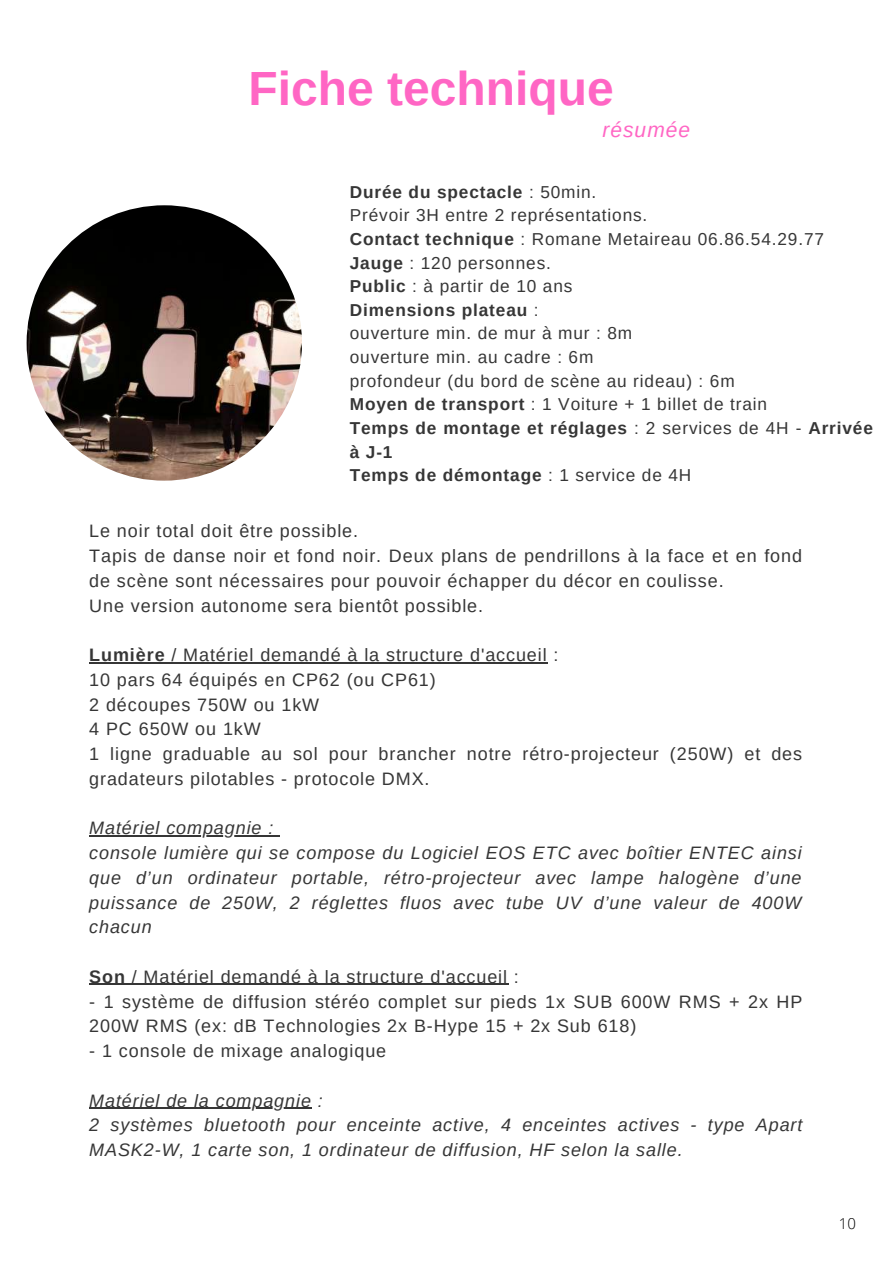
<style>
.page{position:relative;width:893px;height:1264px;background:#fff}
.page>*{position:absolute;margin:0;border:0;box-sizing:border-box;transform-origin:0 0}
.t1{font:700 48px "Arimo";color:#ff66c4}
.t2{font:italic 21px "Arimo";letter-spacing:.05em;color:#ff66c4}
.t3{font:18px/24.8px "Arimo";letter-spacing:.05em;color:#363636}
.t4{font:italic 18px/24.8px "Arimo";letter-spacing:.05em;color:#363636}
.t5{font:17.25px/23.5px "Arimo";letter-spacing:.05em;color:#363636}
.t6{font:300 15px "Open Sans";color:#000}
.s1{font-weight:700}
</style>
<div class="page">
<img style="left:27px;top:205px;width:275px;height:275px;border-radius:50%">
<hr style="left:89px;top:662px;width:76px;height:1px;background:#363636">
<hr style="left:165px;top:662px;width:382px;height:1px;background:#363636">
<hr style="left:89px;top:835px;width:185px;height:1px;background:#363636">
<hr style="left:89px;top:983px;width:37px;height:2px;background:#363636">
<hr style="left:126px;top:983px;width:382px;height:2px;background:#363636">
<hr style="left:89px;top:1107px;width:223px;height:1px;background:#363636">
<h1 class="t1" style="left:248px;top:62px;width:366px">Fiche technique</h1>
<p class="t2" style="left:602px;top:118px;width:89px">résumée</p>
<p class="t5" style="left:350px;top:180px;width:524px"><span class="s1">Durée du spectacle</span> : 50min.<br>Prévoir 3H entre 2 représentations.<br><span class="s1">Contact technique</span> : Romane Metaireau 06.86.54.29.77<br><span class="s1">Jauge</span> : 120 personnes.<br><span class="s1">Public</span> : à partir de 10 ans<br><span class="s1">Dimensions plateau</span> :<br>ouverture min. de mur à mur : 8m<br>ouverture min. au cadre : 6m<br>profondeur (du bord de scène au rideau) : 6m<br><span class="s1">Moyen de transport</span> : 1 Voiture + 1 billet de train<br><span class="s1">Temps de montage et réglages</span> : 2 services de 4H - <span class="s1">Arrivée à J-1<br>Temps de démontage</span> : 1 service de 4H</p>
<p class="t3" style="left:89px;top:519px;width:714px">Le noir total doit être possible.<br>Tapis de danse noir et fond noir. Deux plans de pendrillons à la face et en fond de scène sont nécessaires pour pouvoir échapper du décor en coulisse.<br>Une version autonome sera bientôt possible.</p>
<p class="t3" style="left:89px;top:642px;width:714px"><span class="s1">Lumière</span> / Matériel demandé à la structure d'accueil :<br>10 pars 64 équipés en CP62 (ou CP61)<br>2 découpes 750W ou 1kW<br>4 PC 650W ou 1kW<br>1 ligne graduable au sol pour brancher notre rétro-projecteur (250W) et des gradateurs pilotables - protocole DMX.</p>
<p class="t4" style="left:89px;top:815px;width:714px">Matériel compagnie :<br>console lumière qui se compose du Logiciel EOS ETC avec boîtier ENTEC ainsi que d’un ordinateur portable, rétro-projecteur avec lampe halogène d’une puissance de 250W, 2 réglettes fluos avec tube UV d’une valeur de 400W chacun</p>
<p class="t3" style="left:89px;top:964px;width:431px"><span class="s1">Son</span> / Matériel demandé à la structure d'accueil :</p>
<p class="t3" style="left:89px;top:988px;width:714px">- 1 système de diffusion stéréo complet sur pieds 1x SUB 600W RMS + 2x HP<br>200W RMS (ex: dB Technologies 2x B-Hype 15 + 2x Sub 618)</p>
<p class="t3" style="left:89px;top:1038px;width:298px">- 1 console de mixage analogique</p>
<p class="t4" style="left:89px;top:1087px;width:714px">Matériel de la compagnie :<br>2 systèmes bluetooth pour enceinte active, 4 enceintes actives - type Apart<br>MASK2-W, 1 carte son, 1 ordinateur de diffusion, HF selon la salle.</p>
<p class="t6" style="left:838px;top:1213px;width:19px">10</p>
</div>
